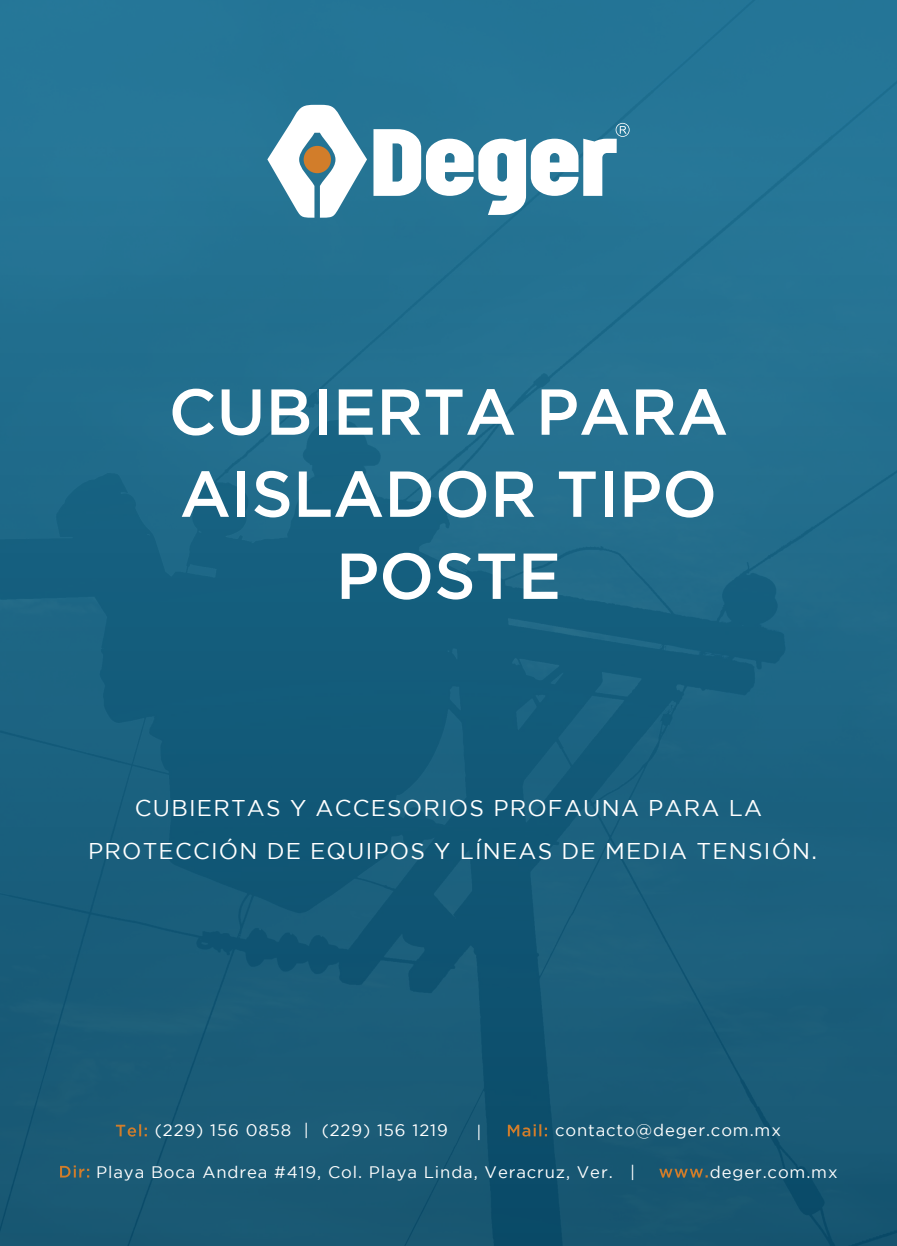
<style>
.page{position:relative;width:897px;height:1246px;background:#fff}
.page>*{position:absolute;margin:0;border:0;box-sizing:border-box;transform-origin:0 0}
.t1{font:500 64.75px/82.1px "Gotham";color:#fff;text-align:center}
.t2{font:22.75px/43.4px "Gotham";letter-spacing:.055em;color:#fff;text-align:center}
.t3{font:16.62px "Gotham";letter-spacing:.055em;color:#fff}
.s1{font-weight:500;color:#bfbfbf}
</style>
<div class="page">
<img style="left:0;top:0;width:896px;height:1245px">
<svg style="left:267px;top:105px;width:100px;height:113px"></svg>
<div style="left:303px;top:146px;width:28px;height:27px;background:#d27d2a;border-radius:50%"></div>
<svg style="left:373px;top:123px;width:256px;height:92px"></svg>
<h1 class="t1" style="left:169px;top:369px;width:561px">CUBIERTA PARA<br>AISLADOR TIPO<br>POSTE</h1>
<h2 class="t2" style="left:88px;top:785px;width:730px">CUBIERTAS Y ACCESORIOS PROFAUNA PARA LA<br>PROTECCIÓN DE EQUIPOS Y LÍNEAS DE MEDIA TENSIÓN.</h2>
<p class="t3" style="left:115px;top:1121px;width:334px"><span class="s1">Tel:</span> (229) 156 0858 | (229) 156 1219</p>
<p class="t3" style="left:476px;top:1122px;width:7px">|</p>
<p class="t3" style="left:506px;top:1121px;width:276px"><span class="s1">Mail:</span> contacto@deger.com.mx</p>
<p class="t3" style="left:58px;top:1162px;width:578px"><span class="s1">Dir:</span> Playa Boca Andrea #419, Col. Playa Linda, Veracruz, Ver. |</p>
<p class="t3" style="left:658px;top:1162px;width:180px"><span class="s1">www.</span>deger.com.mx</p>
</div>
